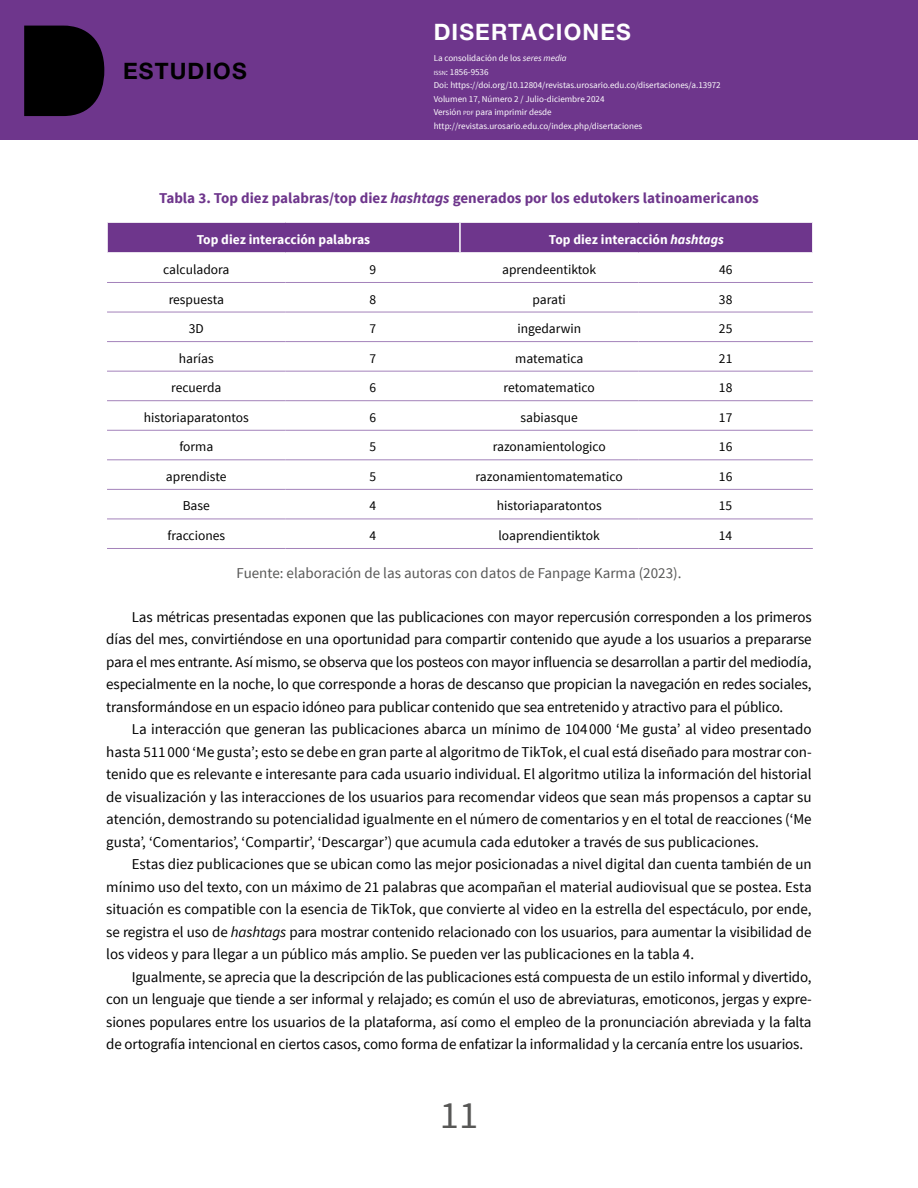
<style>
.page{position:relative;width:918px;height:1188px;background:#fff}
.page>*{position:absolute;margin:0;border:0;box-sizing:border-box;transform-origin:0 0}
.t1{font:38.4px "Source Sans Pro";color:#575756}
.t2{font:700 22.65px "Helvetica Neue LT Std";letter-spacing:.05em;color:#fff}
.t3{font:700 22.65px "Helvetica Neue LT Std";letter-spacing:.05em;color:#000}
.t4{font:15px/22.5px "Source Sans Pro";letter-spacing:-.01em;color:#000;text-align:justify}
.t5{font:700 15px "Source Sans Pro";color:#6e368c}
.t6{font:15px "Source Sans Pro";color:#575756}
.t7{font:13.5px "Source Sans Pro";color:#000}
.t8{font:700 13.5px "Source Sans Pro";color:#fff}
.t9{font:9px/13.5px "Source Sans Pro";color:#fff}
.s1{font-style:italic}
.s2{font-size:6.3px}
</style>
<div class="page">
<div style="left:0;top:0;width:918px;height:139px;background:#6e368c"></div>
<svg style="left:24px;top:26px;width:80px;height:90px;background:#0a040c"></svg>
<div style="left:108px;top:223px;width:704px;height:29px;background:#6e368c"></div>
<hr style="left:459px;top:223px;width:2px;height:29px;background:#fff">
<hr style="left:107px;top:282px;width:179px;height:1px;background:#a382ba">
<hr style="left:286px;top:282px;width:174px;height:1px;background:#a382ba">
<hr style="left:460px;top:282px;width:179px;height:1px;background:#a382ba">
<hr style="left:639px;top:282px;width:174px;height:1px;background:#a382ba">
<hr style="left:107px;top:312px;width:179px;height:1px;background:#a382ba">
<hr style="left:286px;top:312px;width:174px;height:1px;background:#a382ba">
<hr style="left:460px;top:312px;width:179px;height:1px;background:#a382ba">
<hr style="left:639px;top:312px;width:174px;height:1px;background:#a382ba">
<hr style="left:107px;top:341px;width:179px;height:1px;background:#a382ba">
<hr style="left:286px;top:341px;width:174px;height:1px;background:#a382ba">
<hr style="left:460px;top:341px;width:179px;height:1px;background:#a382ba">
<hr style="left:639px;top:341px;width:174px;height:1px;background:#a382ba">
<hr style="left:107px;top:371px;width:179px;height:1px;background:#a382ba">
<hr style="left:286px;top:371px;width:174px;height:1px;background:#a382ba">
<hr style="left:460px;top:371px;width:179px;height:1px;background:#a382ba">
<hr style="left:639px;top:371px;width:174px;height:1px;background:#a382ba">
<hr style="left:107px;top:400px;width:179px;height:1px;background:#a382ba">
<hr style="left:286px;top:400px;width:174px;height:1px;background:#a382ba">
<hr style="left:460px;top:400px;width:179px;height:1px;background:#a382ba">
<hr style="left:639px;top:400px;width:174px;height:1px;background:#a382ba">
<hr style="left:107px;top:430px;width:179px;height:1px;background:#a382ba">
<hr style="left:286px;top:430px;width:174px;height:1px;background:#a382ba">
<hr style="left:460px;top:430px;width:179px;height:1px;background:#a382ba">
<hr style="left:639px;top:430px;width:174px;height:1px;background:#a382ba">
<hr style="left:107px;top:459px;width:179px;height:1px;background:#a382ba">
<hr style="left:286px;top:459px;width:174px;height:1px;background:#a382ba">
<hr style="left:460px;top:459px;width:179px;height:1px;background:#a382ba">
<hr style="left:639px;top:459px;width:174px;height:1px;background:#a382ba">
<hr style="left:107px;top:489px;width:179px;height:1px;background:#a382ba">
<hr style="left:286px;top:489px;width:174px;height:1px;background:#a382ba">
<hr style="left:460px;top:489px;width:179px;height:1px;background:#a382ba">
<hr style="left:639px;top:489px;width:174px;height:1px;background:#a382ba">
<hr style="left:107px;top:519px;width:179px;height:1px;background:#a382ba">
<hr style="left:286px;top:519px;width:174px;height:1px;background:#a382ba">
<hr style="left:460px;top:519px;width:179px;height:1px;background:#a382ba">
<hr style="left:639px;top:519px;width:174px;height:1px;background:#a382ba">
<hr style="left:107px;top:548px;width:179px;height:1px;background:#a382ba">
<hr style="left:286px;top:548px;width:174px;height:1px;background:#a382ba">
<hr style="left:460px;top:548px;width:179px;height:1px;background:#a382ba">
<hr style="left:639px;top:548px;width:174px;height:1px;background:#a382ba">
<h2 class="t3" style="left:123px;top:57px;width:125px">ESTUDIOS</h2>
<h2 class="t2" style="left:434px;top:18px;width:199px">DISERTACIONES</h2>
<p class="t9" style="left:434px;top:52px;width:289px">La consolidación de los <span class="s1">seres media<br></span><span class="s2">ISSN</span>: 1856-9536<br>Doi: https://doi.org/10.12804/revistas.urosario.edu.co/disertaciones/a.13972<br>Volumen 17, Número 2 / Julio-diciembre 2024<br>Versión <span class="s2">PDF</span> para imprimir desde http://revistas.urosario.edu.co/index.php/disertaciones</p>
<p class="t5" style="left:159px;top:188px;width:601px">Tabla 3. Top diez palabras/top diez <span class="s1">hashtags</span> generados por los edutokers latinoamericanos</p>
<p class="t8" style="left:197px;top:231px;width:175px">Top diez interacción palabras</p>
<p class="t8" style="left:549px;top:231px;width:176px">Top diez interacción <span class="s1">hashtags</span></p>
<p class="t7" style="left:163px;top:261px;width:68px">calculadora</p>
<p class="t7" style="left:369px;top:261px;width:8px">9</p>
<p class="t7" style="left:502px;top:261px;width:96px">aprendeentiktok</p>
<p class="t7" style="left:719px;top:261px;width:15px">46</p>
<p class="t7" style="left:169px;top:291px;width:57px">respuesta</p>
<p class="t7" style="left:369px;top:291px;width:8px">8</p>
<p class="t7" style="left:533px;top:291px;width:35px">parati</p>
<p class="t7" style="left:719px;top:291px;width:15px">38</p>
<p class="t7" style="left:189px;top:320px;width:16px">3D</p>
<p class="t7" style="left:369px;top:320px;width:8px">7</p>
<p class="t7" style="left:517px;top:320px;width:65px">ingedarwin</p>
<p class="t7" style="left:719px;top:320px;width:15px">25</p>
<p class="t7" style="left:179px;top:350px;width:36px">harías</p>
<p class="t7" style="left:369px;top:350px;width:8px">7</p>
<p class="t7" style="left:515px;top:350px;width:70px">matematica</p>
<p class="t7" style="left:719px;top:350px;width:15px">21</p>
<p class="t7" style="left:171px;top:379px;width:52px">recuerda</p>
<p class="t7" style="left:369px;top:379px;width:8px">6</p>
<p class="t7" style="left:504px;top:379px;width:93px">retomatematico</p>
<p class="t7" style="left:719px;top:379px;width:15px">18</p>
<p class="t7" style="left:144px;top:409px;width:106px">historiaparatontos</p>
<p class="t7" style="left:369px;top:409px;width:8px">6</p>
<p class="t7" style="left:521px;top:409px;width:59px">sabiasque</p>
<p class="t7" style="left:719px;top:409px;width:15px">17</p>
<p class="t7" style="left:179px;top:438px;width:35px">forma</p>
<p class="t7" style="left:369px;top:438px;width:8px">5</p>
<p class="t7" style="left:493px;top:438px;width:114px">razonamientologico</p>
<p class="t7" style="left:719px;top:438px;width:15px">16</p>
<p class="t7" style="left:166px;top:468px;width:62px">aprendiste</p>
<p class="t7" style="left:369px;top:468px;width:8px">5</p>
<p class="t7" style="left:476px;top:468px;width:149px">razonamientomatematico</p>
<p class="t7" style="left:719px;top:468px;width:15px">16</p>
<p class="t7" style="left:183px;top:498px;width:29px">Base</p>
<p class="t7" style="left:369px;top:498px;width:8px">4</p>
<p class="t7" style="left:497px;top:498px;width:106px">historiaparatontos</p>
<p class="t7" style="left:719px;top:498px;width:15px">15</p>
<p class="t7" style="left:167px;top:527px;width:59px">fracciones</p>
<p class="t7" style="left:369px;top:527px;width:8px">4</p>
<p class="t7" style="left:499px;top:527px;width:103px">loaprendientiktok</p>
<p class="t7" style="left:719px;top:527px;width:15px">14</p>
<p class="t6" style="left:237px;top:564px;width:446px">Fuente: elaboración de las autoras con datos de Fanpage Karma (2023).</p>
<p class="t4" style="left:106px;top:606px;width:707px;text-indent:26px">Las métricas presentadas exponen que las publicaciones con mayor repercusión corresponden a los primeros días del mes, convirtiéndose en una oportunidad para compartir contenido que ayude a los usuarios a prepararse para el mes entrante. Así mismo, se observa que los posteos con mayor influencia se desarrollan a partir del mediodía, especialmente en la noche, lo que corresponde a horas de descanso que propician la navegación en redes sociales, transformándose en un espacio idóneo para publicar contenido que sea entretenido y atractivo para el público.</p>
<p class="t4" style="left:106px;top:718px;width:707px;text-indent:26px">La interacción que generan las publicaciones abarca un mínimo de 104000 ‘Me gusta’ al video presentado hasta 511 000 ‘Me gusta’; esto se debe en gran parte al algoritmo de TikTok, el cual está diseñado para mostrar con&shy;tenido que es relevante e interesante para cada usuario individual. El algoritmo utiliza la información del historial de visualización y las interacciones de los usuarios para recomendar videos que sean más propensos a captar su atención, demostrando su potencialidad igualmente en el número de comentarios y en el total de reacciones (‘Me gusta’, ‘Comentarios’, ‘Compartir’, ‘Descargar’) que acumula cada edutoker a través de sus publicaciones.</p>
<p class="t4" style="left:106px;top:853px;width:707px;text-indent:26px">Estas diez publicaciones que se ubican como las mejor posicionadas a nivel digital dan cuenta también de un mínimo uso del texto, con un máximo de 21 palabras que acompañan el material audiovisual que se postea. Esta situación es compatible con la esencia de TikTok, que convierte al video en la estrella del espectáculo, por ende, se registra el uso de <span class="s1">hashtags</span> para mostrar contenido relacionado con los usuarios, para aumentar la visibilidad de los videos y para llegar a un público más amplio. Se pueden ver las publicaciones en la tabla 4.</p>
<p class="t4" style="left:106px;top:966px;width:707px;text-indent:26px">Igualmente, se aprecia que la descripción de las publicaciones está compuesta de un estilo informal y divertido, con un lenguaje que tiende a ser informal y relajado; es común el uso de abreviaturas, emoticonos, jergas y expre&shy;siones populares entre los usuarios de la plataforma, así como el empleo de la pronunciación abreviada y la falta de ortografía intencional en ciertos casos, como forma de enfatizar la informalidad y la cercanía entre los usuarios.</p>
<h1 class="t1" style="left:440px;top:1092px;width:40px">11</h1>
</div>
